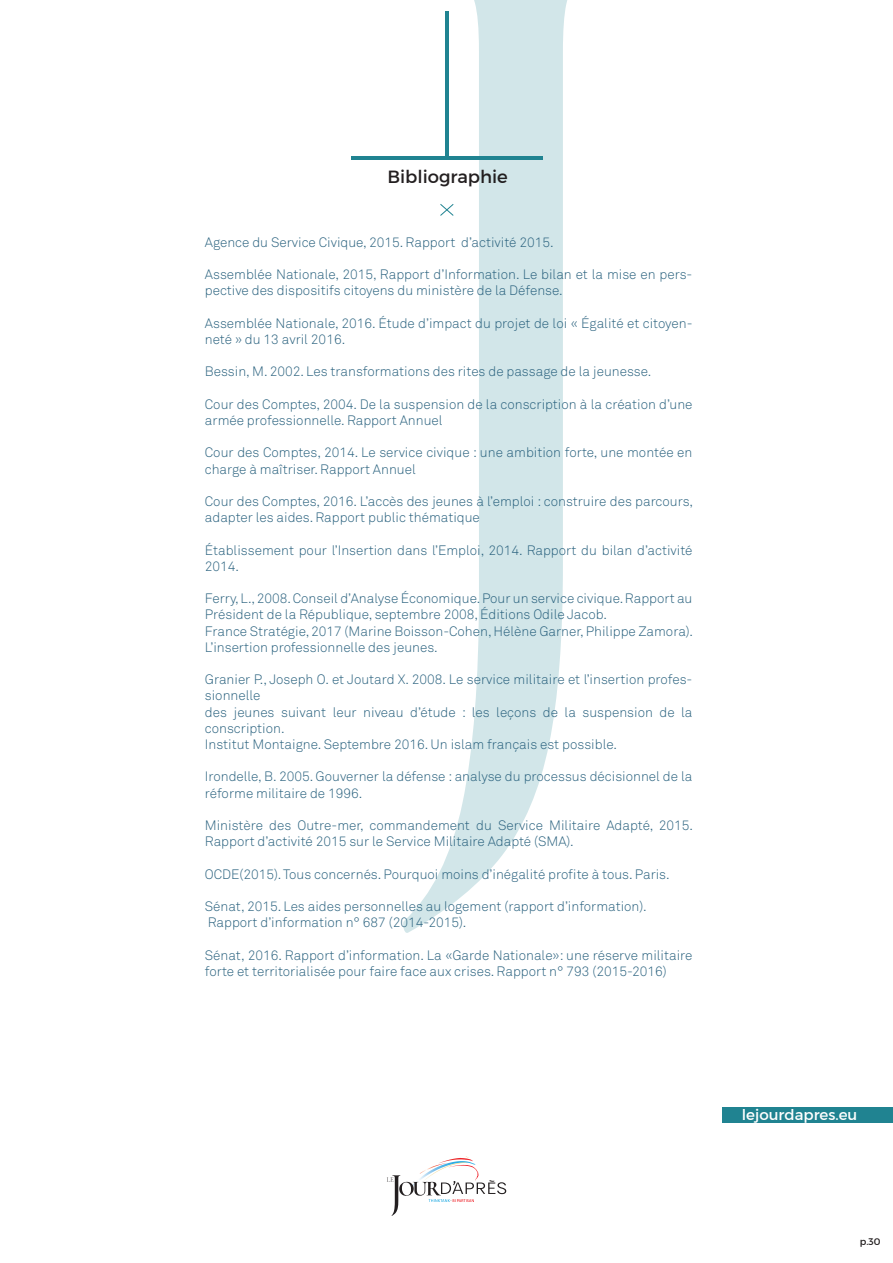
<style>
.page{position:relative;width:893px;height:1263px;background:#fff}
.page>*{position:absolute;margin:0;border:0;box-sizing:border-box;transform-origin:0 0}
.t1{font:18px "Montserrat";color:#231f20}
.t2{font:15px "Montserrat";color:#fff}
.t3{font:13.5px/16.2px "Akkurat Light Pro";color:#29617e}
.t4{font:9.75px "Montserrat";color:#231f20}
</style>
<div class="page">
<div style="left:723px;top:1107px;width:170px;height:16px;background:#208391"></div>
<svg style="left:387px;top:1156px;width:119px;height:60px"></svg>
<svg style="left:403px;top:0;width:164px;height:933px"></svg>
<hr style="left:445px;top:11px;width:4px;height:147px;background:#208391">
<hr style="left:351px;top:156px;width:191px;height:4px;background:#208391">
<svg style="left:439px;top:203px;width:15px;height:14px"></svg>
<h1 class="t1" style="left:387px;top:165px;width:122px">Bibliographie</h1>
<p class="t3" style="left:205px;top:234px;width:350px">Agence du Service Civique, 2015. Rapport d’activité 2015.</p>
<p class="t3" style="left:205px;top:266px;width:489px">Assemblée Nationale, 2015, Rapport d’Information. Le bilan et la mise en pers&shy;pective des dispositifs citoyens du ministère de la Défense.</p>
<p class="t3" style="left:205px;top:315px;width:489px">Assemblée Nationale, 2016. Étude d’impact du projet de loi « Égalité et citoyen&shy;neté » du 13 avril 2016.</p>
<p class="t3" style="left:205px;top:364px;width:448px">Bessin, M. 2002. Les transformations des rites de passage de la jeunesse.</p>
<p class="t3" style="left:205px;top:396px;width:489px">Cour des Comptes, 2004. De la suspension de la conscription à la création d’une armée professionnelle. Rapport Annuel</p>
<p class="t3" style="left:205px;top:445px;width:489px">Cour des Comptes, 2014. Le service civique : une ambition forte, une montée en charge à maîtriser. Rapport Annuel</p>
<p class="t3" style="left:205px;top:493px;width:490px">Cour des Comptes, 2016. L’accès des jeunes à l’emploi : construire des parcours, adapter les aides. Rapport public thématique</p>
<p class="t3" style="left:205px;top:542px;width:489px">Établissement pour l’Insertion dans l’Emploi, 2014. Rapport du bilan d’activité<br>2014.</p>
<p class="t3" style="left:205px;top:590px;width:490px">Ferry, L., 2008. Conseil d’Analyse Économique. Pour un service civique. Rapport au Président de la République, septembre 2008, Éditions Odile Jacob.<br>France Stratégie, 2017 (Marine Boisson-Cohen, Hélène Garner, Philippe Zamora).<br>L’insertion professionnelle des jeunes.</p>
<p class="t3" style="left:205px;top:671px;width:489px">Granier P., Joseph O. et Joutard X. 2008. Le service militaire et l’insertion profes&shy;sionnelle<br>des jeunes suivant leur niveau d’étude : les leçons de la suspension de la conscription.<br>Institut Montaigne. Septembre 2016. Un islam français est possible.</p>
<p class="t3" style="left:205px;top:769px;width:489px">Irondelle, B. 2005. Gouverner la défense : analyse du processus décisionnel de la réforme militaire de 1996.</p>
<p class="t3" style="left:205px;top:817px;width:490px">Ministère des Outre-mer, commandement du Service Militaire Adapté, 2015.<br>Rapport d’activité 2015 sur le Service Militaire Adapté (SMA).</p>
<p class="t3" style="left:205px;top:866px;width:466px">OCDE(2015). Tous concernés. Pourquoi moins d’inégalité profite à tous. Paris.</p>
<p class="t3" style="left:205px;top:898px;width:443px">Sénat, 2015. Les aides personnelles au logement (rapport d’information).<br>Rapport d’information n° 687 (2014-2015).</p>
<p class="t3" style="left:205px;top:947px;width:489px">Sénat, 2016. Rapport d’information. La «Garde Nationale»: une réserve militaire forte et territorialisée pour faire face aux crises. Rapport n° 793 (2015-2016)</p>
<p class="t2" style="left:742px;top:1105px;width:117px">lejourdapres.eu</p>
<p class="t4" style="left:860px;top:1235px;width:22px">p.30</p>
</div>
